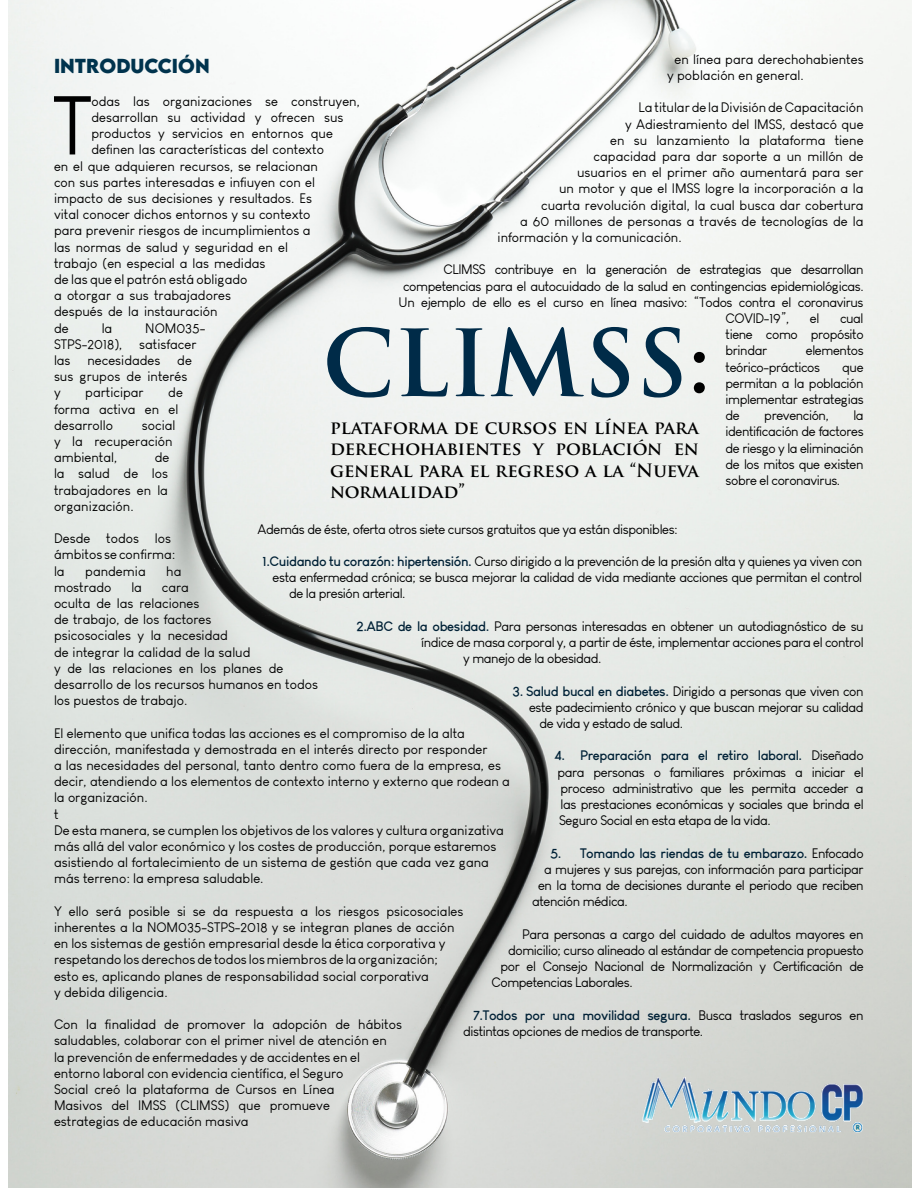
<style>
.page{position:relative;width:918px;height:1188px;background:#fff}
.page>*{position:absolute;margin:0;border:0;box-sizing:border-box;transform-origin:0 0}
.t1{font:700 90px "Trajan Pro";color:#002b48}
.t2{font:81.45px "Louis George Cafe";color:#000}
.t3{font:700 18px/21.6px "Trajan Pro";color:#000;text-align:justify}
.t4{font:700 18px "LEMONMILK";color:#00334d}
.t5{font:13.5px/16.2px "Louis George Cafe";color:#000}
.t6{font:13.5px/16.2px "Louis George Cafe";letter-spacing:-.03em;color:#000}
.t7{font:700 13.5px "Louis George Cafe";letter-spacing:-.03em;color:#002136}
.s1{color:#000}
.s2{font-weight:700;color:#002136}
.s3{font-weight:400;color:#000}
</style>
<div class="page">
<img style="left:9px;top:0;width:902px;height:1188px">
<img style="left:634px;top:1062px;width:239px;height:77px">
<p class="t5" style="left:667px;top:51px;width:198px;text-indent:8px">en línea para derechohabientes y población en general.</p>
<p class="t5" style="left:639px;top:100px;width:227px">La titular de la División de Capacitación</p>
<p class="t5" style="left:625px;top:116px;width:240px">y Adiestramiento del IMSS, destacó que</p>
<p class="t5" style="left:610px;top:132px;width:255px">en su lanzamiento la plataforma tiene</p>
<p class="t5" style="left:594px;top:148px;width:272px">capacidad para dar soporte a un millón de</p>
<p class="t5" style="left:577px;top:164px;width:288px">usuarios en el primer año aumentará para ser</p>
<p class="t5" style="left:559px;top:181px;width:306px">un motor y que el IMSS logre la incorporación a la</p>
<p class="t5" style="left:541px;top:197px;width:324px">cuarta revolución digital, la cual busca dar cobertura</p>
<p class="t5" style="left:520px;top:213px;width:345px">a 60 millones de personas a través de tecnologías de la</p>
<p class="t5" style="left:498px;top:229px;width:186px">información y la comunicación.</p>
<p class="t6" style="left:444px;top:262px;width:422px">CLIMSS contribuye en la generación de estrategias que desarrollan</p>
<p class="t6" style="left:403px;top:278px;width:462px">competencias para el autocuidado de la salud en contingencias epidemiológicas.</p>
<p class="t6" style="left:399px;top:294px;width:466px">Un ejemplo de ello es el curso en línea masivo: “Todos contra el coronavirus</p>
<p class="t5" style="left:726px;top:310px;width:65px">COVID-19”,</p>
<p class="t5" style="left:810px;top:310px;width:11px">el</p>
<p class="t4" style="left:54px;top:54px;width:157px">INTRODUCCIÓN</p>
<p class="t2" style="left:53px;top:78px;width:39px">T</p>
<p class="t5" style="left:91px;top:93px;width:270px">odas las organizaciones se construyen,</p>
<p class="t5" style="left:91px;top:109px;width:254px">desarrollan su actividad y ofrecen sus</p>
<p class="t5" style="left:91px;top:125px;width:243px">productos y servicios en entornos que</p>
<p class="t5" style="left:91px;top:142px;width:234px">definen las características del contexto</p>
<p class="t5" style="left:54px;top:158px;width:266px">en el que adquieren recursos, se relacionan</p>
<p class="t5" style="left:54px;top:174px;width:263px">con sus partes interesadas e influyen con el</p>
<p class="t5" style="left:54px;top:190px;width:260px">impacto de sus decisiones y resultados. Es</p>
<p class="t5" style="left:54px;top:206px;width:258px">vital conocer dichos entornos y su contexto</p>
<p class="t5" style="left:54px;top:223px;width:258px">para prevenir riesgos de incumplimientos a</p>
<p class="t5" style="left:54px;top:239px;width:235px">las normas de salud y seguridad en el</p>
<p class="t5" style="left:54px;top:255px;width:213px">trabajo (en especial a las medidas</p>
<p class="t5" style="left:54px;top:271px;width:195px">de las que el patrón está obligado</p>
<p class="t5" style="left:54px;top:287px;width:179px">a otorgar a sus trabajadores</p>
<p class="t5" style="left:54px;top:304px;width:165px">después de la instauración</p>
<p class="t5" style="left:54px;top:320px;width:16px">de</p>
<p class="t5" style="left:102px;top:320px;width:12px">la</p>
<p class="t5" style="left:726px;top:310px;width:140px;text-align:justify;text-indent:114px">cual tiene como propósito brindar</p>
<p class="t5" style="left:54px;top:320px;width:153px;text-indent:91px">NOM035-<br>STPS-2018), satisfacer las necesidades de sus grupos de interés<br>y</p>
<p class="t1" style="left:322px;top:307px;width:390px">CLIMSS<span class="s1">:</span></p>
<p class="t3" style="left:330px;top:416px;width:371px">plataforma de cursos en línea para derechohabientes y población en general para el regreso a la “Nueva normalidad”</p>
<p class="t6" style="left:726px;top:343px;width:140px;text-indent:80px">elementos teórico-prácticos</p>
<p class="t5" style="left:726px;top:359px;width:140px;text-align:justify;text-indent:117px">que permitan a la población implementar estrategias de</p>
<p class="t5" style="left:54px;top:385px;width:131px;text-indent:114px">de forma activa en el desarrollo</p>
<p class="t5" style="left:85px;top:385px;width:60px">participar</p>
<p class="t5" style="left:726px;top:407px;width:140px;text-align:justify;text-indent:128px">la identificación de factores de riesgo y la eliminación de los mitos que existen sobre el coronavirus.</p>
<p class="t6" style="left:764px;top:407px;width:66px">prevención,</p>
<p class="t5" style="left:54px;top:417px;width:123px;text-indent:88px">social y la recuperación ambiental,</p>
<p class="t5" style="left:54px;top:449px;width:117px;text-align:justify;text-indent:101px">de la salud de los trabajadores en la organización.</p>
<p class="t5" style="left:54px;top:530px;width:123px">Desde todos los ámbitos se confirma: la</p>
<p class="t6" style="left:258px;top:521px;width:422px">Además de éste, oferta otros siete cursos gratuitos que ya están disponibles:</p>
<p class="t6" style="left:262px;top:553px;width:602px"><span class="s2">1.Cuidando tu corazón: hipertensión.</span> Curso dirigido a la prevención de la presión alta y quienes ya viven con</p>
<p class="t6" style="left:273px;top:569px;width:591px">esta enfermedad crónica; se busca mejorar la calidad de vida mediante acciones que permitan el control</p>
<p class="t6" style="left:289px;top:586px;width:118px">de la presión arterial.</p>
<p class="t6" style="left:357px;top:618px;width:509px"><span class="s2">2.ABC de la obesidad.</span> Para personas interesadas en obtener un autodiagnóstico de su</p>
<p class="t6" style="left:421px;top:634px;width:444px">índice de masa corporal y, a partir de éste, implementar acciones para el control</p>
<p class="t6" style="left:463px;top:650px;width:140px">y manejo de la obesidad.</p>
<p class="t6" style="left:513px;top:683px;width:353px"><span class="s2">3. Salud bucal en diabetes.</span> Dirigido a personas que viven con</p>
<p class="t6" style="left:529px;top:699px;width:336px">este padecimiento crónico y que buscan mejorar su calidad</p>
<p class="t6" style="left:540px;top:715px;width:145px">de vida y estado de salud.</p>
<p class="t5" style="left:555px;top:748px;width:311px;text-align:justify"><span class="s2">4. Preparación para el retiro laboral.</span> Diseñado para personas o familiares próximas a iniciar el proceso administrativo que les permita acceder a las prestaciones económicas y sociales que brinda el Seguro Social en esta etapa de la vida.</p>
<p class="t7" style="left:550px;top:844px;width:315px">5. Tomando las riendas de tu embarazo. <span class="s3">Enfocado</span></p>
<p class="t6" style="left:544px;top:861px;width:321px">a mujeres y sus parejas, con información para participar</p>
<p class="t6" style="left:538px;top:877px;width:327px">en la toma de decisiones durante el periodo que reciben</p>
<p class="t6" style="left:532px;top:893px;width:97px">atención médica.</p>
<p class="t6" style="left:522px;top:926px;width:343px">Para personas a cargo del cuidado de adultos mayores en</p>
<p class="t6" style="left:508px;top:942px;width:357px">domicilio; curso alineado al estándar de competencia propuesto</p>
<p class="t6" style="left:501px;top:958px;width:365px">por el Consejo Nacional de Normalización y Certificación de</p>
<p class="t6" style="left:492px;top:974px;width:143px">Competencias Laborales.</p>
<p class="t6" style="left:463px;top:1007px;width:402px;text-indent:10px"><span class="s2">7.Todos por una movilidad segura.</span> Busca traslados seguros en distintas opciones de medios de transporte.</p>
<p class="t5" style="left:85px;top:563px;width:62px">pandemia</p>
<p class="t5" style="left:166px;top:563px;width:17px">ha</p>
<p class="t5" style="left:54px;top:579px;width:59px">mostrado</p>
<p class="t5" style="left:131px;top:579px;width:12px">la</p>
<p class="t5" style="left:54px;top:579px;width:266px;text-indent:108px">cara<br>oculta de las relaciones<br>de trabajo, de los factores<br>psicosociales y la necesidad<br>de integrar la calidad de la salud<br>y de las relaciones en los planes de desarrollo de los recursos humanos en todos los puestos de trabajo.</p>
<p class="t5" style="left:54px;top:725px;width:458px">El elemento que unifica todas las acciones es el compromiso de la alta dirección, manifestada y demostrada en el interés directo por responder<br>a las necesidades del personal, tanto dentro como fuera de la empresa, es decir, atendiendo a los elementos de contexto interno y externo que rodean a la organización.</p>
<p class="t5" style="left:54px;top:806px;width:6px">t</p>
<p class="t5" style="left:54px;top:822px;width:452px">De esta manera, se cumplen los objetivos de los valores y cultura organizativa más allá del valor económico y los costes de producción, porque estaremos asistiendo al fortalecimiento de un sistema de gestión que cada vez gana más terreno: la empresa saludable.</p>
<p class="t5" style="left:54px;top:903px;width:411px">Y ello será posible si se da respuesta a los riesgos psicosociales inherentes a la NOM035-STPS-2018 y se integran planes de acción en los sistemas de gestión empresarial desde la ética corporativa y respetando los derechos de todos los miembros de la organización; esto es, aplicando planes de responsabilidad social corporativa<br>y debida diligencia.</p>
<p class="t5" style="left:54px;top:1016px;width:350px">Con la finalidad de promover la adopción de hábitos saludables, colaborar con el primer nivel de atención en<br>la prevención de enfermedades y de accidentes en el entorno laboral con evidencia científica, el Seguro<br>Social creó la plataforma de Cursos en Línea<br>Masivos del IMSS (CLIMSS) que promueve<br>estrategias de educación masiva</p>
</div>
